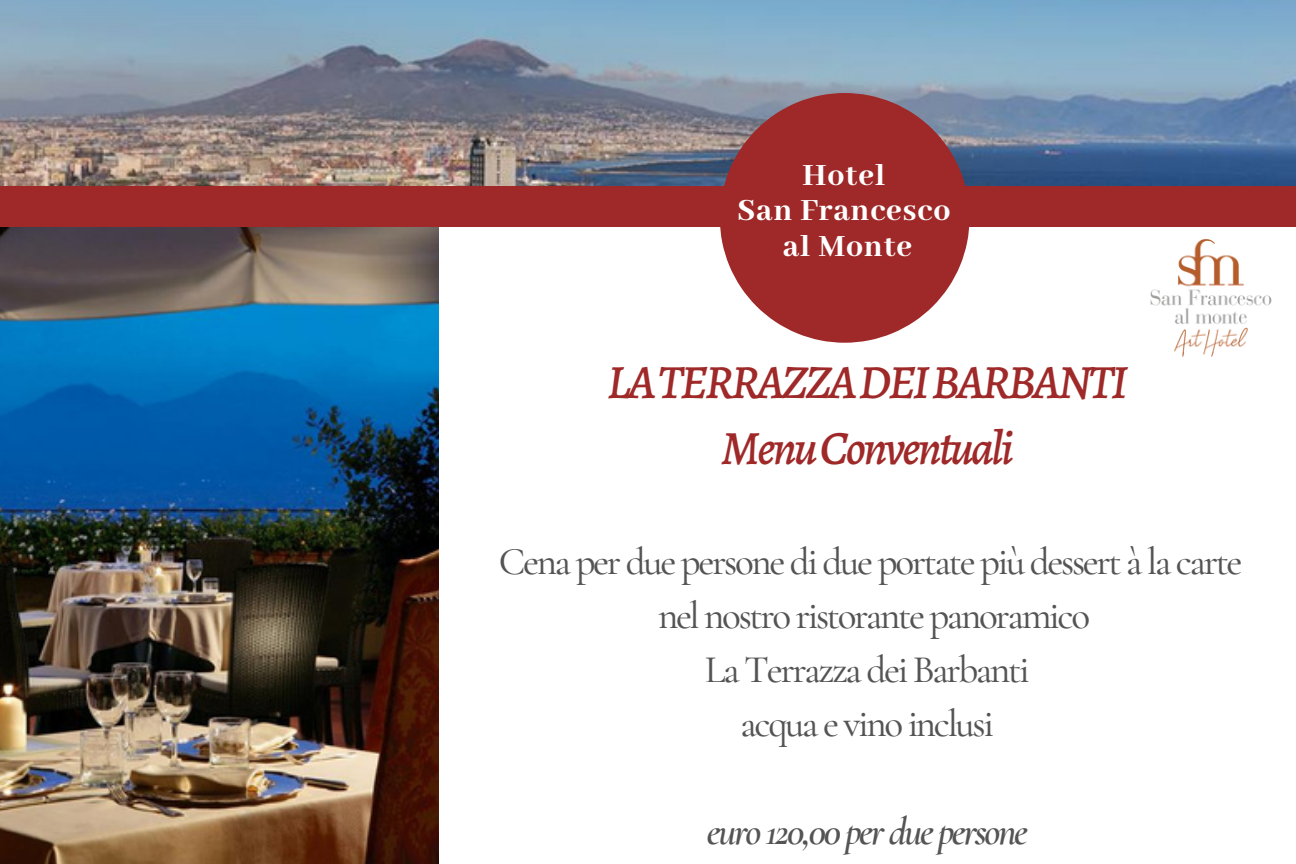
<style>
.page{position:relative;width:1296px;height:864px;background:#fff}
.page>*{position:absolute;margin:0;border:0;box-sizing:border-box;transform-origin:0 0}
.t1{font:italic 500 48px/65.4px "Alegreya";letter-spacing:-.06em;color:#9f2929;text-align:center}
.t2{font:500 39px/54px "Cormorant Garamond";letter-spacing:-.06em;color:#545454;text-align:center}
.t3{font:italic 600 39px "Cormorant Garamond";letter-spacing:-.06em;color:#545454}
.t4{font:800 33.6px/35.4px "Abhaya Libre";letter-spacing:.03em;color:#fff;text-align:center}
</style>
<div class="page">
<img style="left:0;top:0;width:1296px;height:186px">
<div style="left:0;top:186px;width:1296px;height:41px;background:#9f2929"></div>
<svg style="left:720px;top:93px;width:250px;height:250px;fill:#9f2929"></svg>
<img style="left:0;top:228px;width:439px;height:636px">
<img style="left:1150px;top:239px;width:122px;height:118px">
<p class="t4" style="left:737px;top:159px;width:215px">Hotel<br>San Francesco al Monte</p>
<p class="t1" style="left:607px;top:349px;width:522px">LATERRAZZADEIBARBANTI<br>MenuConventuali</p>
<p class="t2" style="left:499px;top:534px;width:745px">Cena per due persone di due portate più dessert à la carte nel nostro ristorante panoramico<br>La Terrazza dei Barbanti<br>acqua e vino inclusi</p>
<p class="t3" style="left:707px;top:808px;width:323px">euro 120,00 per due persone</p>
</div>
